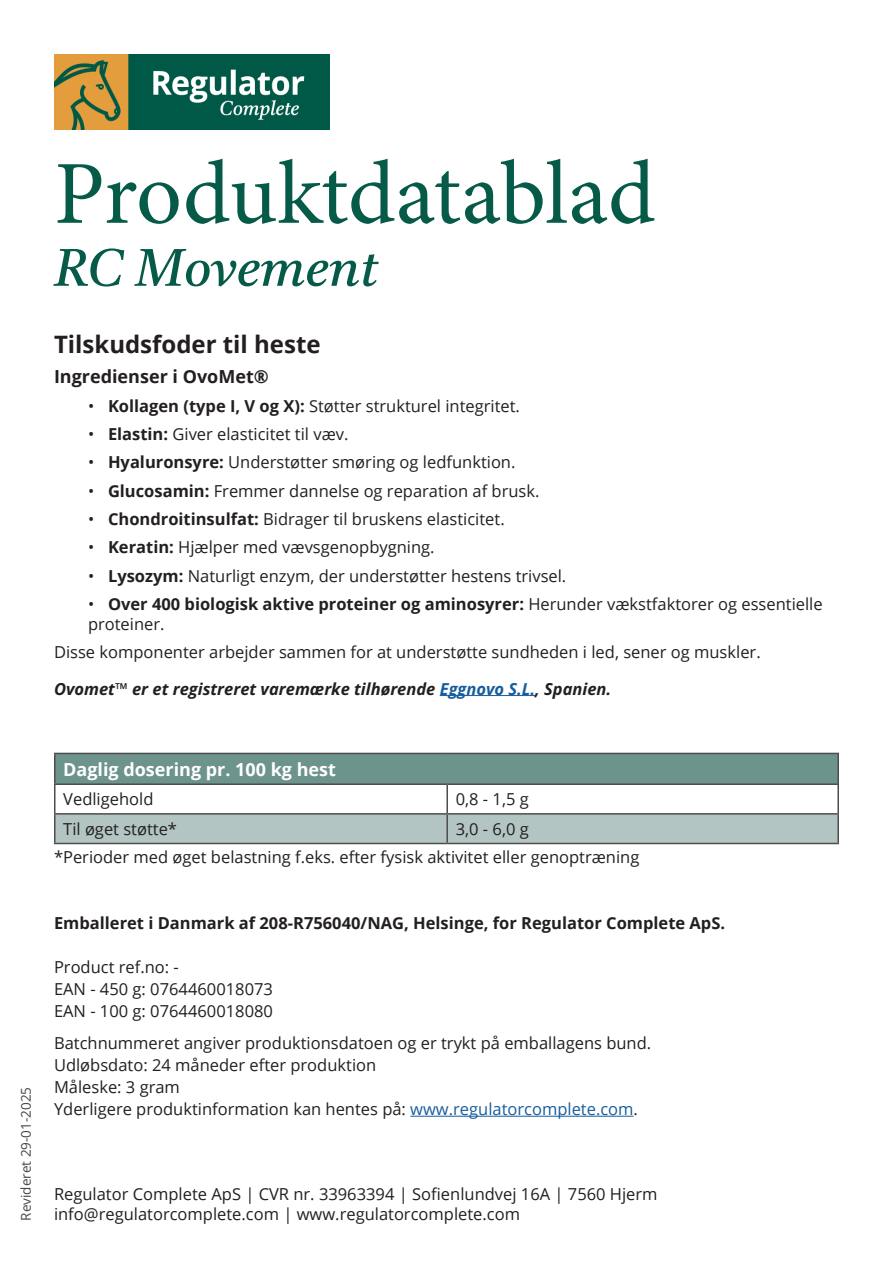
<style>
.page{position:relative;width:893px;height:1263px;background:#fff}
.page>*{position:absolute;margin:0;border:0;box-sizing:border-box;transform-origin:0 0}
.t1{font:90px "Minion Pro";letter-spacing:-.005em;color:#065a48}
.t2{font:italic 52.5px "Castoro";color:#065a48}
.t3{font:700 24px "Open Sans";color:#231f20}
.t4{font:700 18px "Open Sans";color:#fff}
.t5{font:700 18px "Open Sans";color:#231f20}
.t6{font:16.5px/19.8px "Open Sans";color:#231f20}
.t7{font:700 16.5px "Open Sans";color:#231f20}
.t8{font:italic 16.5px "Open Sans";color:#231f20}
.t9{font:13.5px "Open Sans";color:#474747}
.s1{font-weight:700}
.s2{color:#175d9e}
</style>
<div class="page">
<img style="left:54px;top:54px;width:276px;height:76px">
<hr style="left:440px;top:695px;width:95px;height:1px;background:#175d9e">
<div style="left:55px;top:753px;width:783px;height:31px;background:#6d938d"></div>
<div style="left:56px;top:815px;width:781px;height:28px;background:#b3c5c2"></div>
<hr style="left:837px;top:815px;width:2px;height:28px;background:#4d4d4d">
<hr style="left:447px;top:843px;width:392px;height:1px;background:#4d4d4d">
<hr style="left:837px;top:785px;width:2px;height:28px;background:#4d4d4d">
<hr style="left:447px;top:813px;width:392px;height:2px;background:#4d4d4d">
<hr style="left:54px;top:785px;width:2px;height:28px;background:#4d4d4d">
<hr style="left:446px;top:785px;width:2px;height:28px;background:#4d4d4d">
<hr style="left:54px;top:813px;width:393px;height:2px;background:#4d4d4d">
<hr style="left:54px;top:815px;width:2px;height:28px;background:#4d4d4d">
<hr style="left:446px;top:815px;width:2px;height:28px;background:#4d4d4d">
<hr style="left:54px;top:843px;width:393px;height:1px;background:#4d4d4d">
<hr style="left:54px;top:753px;width:393px;height:1px;background:#4d4d4d">
<hr style="left:54px;top:754px;width:2px;height:29px;background:#4d4d4d">
<hr style="left:447px;top:753px;width:392px;height:1px;background:#4d4d4d">
<hr style="left:837px;top:754px;width:2px;height:29px;background:#4d4d4d">
<hr style="left:54px;top:783px;width:393px;height:2px;background:#4d4d4d">
<hr style="left:447px;top:783px;width:392px;height:2px;background:#4d4d4d">
<hr style="left:410px;top:1116px;width:224px;height:1px;background:#175d9e">
<p class="t1" style="left:54px;top:134px;width:603px">Produktdatablad</p>
<p class="t2" style="left:54px;top:228px;width:325px">RC Movement</p>
<p class="t3" style="left:54px;top:328px;width:268px">Tilskudsfoder til heste</p>
<p class="t5" style="left:54px;top:364px;width:216px">Ingredienser i OvoMet®</p>
<p class="t6" style="left:88px;top:395px;width:433px">• <span class="s1">Kollagen (type I, V og X):</span> Støtter strukturel integritet.</p>
<p class="t6" style="left:88px;top:424px;width:262px">• <span class="s1">Elastin:</span> Giver elasticitet til væv.</p>
<p class="t6" style="left:88px;top:452px;width:429px">• <span class="s1">Hyaluronsyre:</span> Understøtter smøring og ledfunktion.</p>
<p class="t6" style="left:88px;top:480px;width:453px">• <span class="s1">Glucosamin:</span> Fremmer dannelse og reparation af brusk.</p>
<p class="t6" style="left:88px;top:509px;width:418px">• <span class="s1">Chondroitinsulfat:</span> Bidrager til bruskens elasticitet.</p>
<p class="t6" style="left:88px;top:537px;width:348px">• <span class="s1">Keratin:</span> Hjælper med vævsgenopbygning.</p>
<p class="t6" style="left:88px;top:565px;width:480px">• <span class="s1">Lysozym:</span> Naturligt enzym, der understøtter hestens trivsel.</p>
<p class="t6" style="left:88px;top:593px;width:736px">• <span class="s1">Over 400 biologisk aktive proteiner og aminosyrer:</span> Herunder vækstfaktorer og essentielle proteiner.</p>
<p class="t6" style="left:54px;top:642px;width:708px">Disse komponenter arbejder sammen for at understøtte sundheden i led, sener og muskler.</p>
<p class="t8" style="left:54px;top:677px;width:559px">Ovomet™ er et registreret varemærke tilhørende <span class="s2">Eggnovo S.L.</span>, Spanien.</p>
<p class="t9" style="left:17px;top:1221px;width:135px;rotate:-90deg">Revideret 29-01-2025</p>
<p class="t4" style="left:63px;top:756px;width:274px">Daglig dosering pr. 100 kg hest</p>
<p class="t6" style="left:63px;top:789px;width:92px">Vedligehold</p>
<p class="t6" style="left:456px;top:789px;width:75px">0,8 - 1,5 g</p>
<p class="t6" style="left:63px;top:819px;width:115px">Til øget støtte*</p>
<p class="t6" style="left:456px;top:819px;width:75px">3,0 - 6,0 g</p>
<p class="t6" style="left:54px;top:847px;width:587px">*Perioder med øget belastning f.eks. efter fysisk aktivitet eller genoptræning</p>
<p class="t7" style="left:54px;top:911px;width:673px">Emballeret i Danmark af 208-R756040/NAG, Helsinge, for Regulator Complete ApS.</p>
<p class="t6" style="left:54px;top:956px;width:126px">Product ref.no: -</p>
<p class="t6" style="left:54px;top:978px;width:220px">EAN - 450 g: 0764460018073</p>
<p class="t6" style="left:54px;top:1000px;width:220px">EAN - 100 g: 0764460018080</p>
<p class="t6" style="left:54px;top:1033px;width:599px">Batchnummeret angiver produktionsdatoen og er trykt på emballagens bund.</p>
<p class="t6" style="left:54px;top:1055px;width:324px">Udløbsdato: 24 måneder efter produktion</p>
<p class="t6" style="left:54px;top:1077px;width:127px">Måleske: 3 gram</p>
<p class="t6" style="left:54px;top:1099px;width:585px">Yderligere produktinformation kan hentes på: <span class="s2">www.regulatorcomplete.com</span>.</p>
<p class="t6" style="left:54px;top:1183px;width:605px">Regulator Complete ApS | CVR nr. 33963394 | Sofienlundvej 16A | 7560 Hjerm info@regulatorcomplete.com | www.regulatorcomplete.com</p>
</div>
